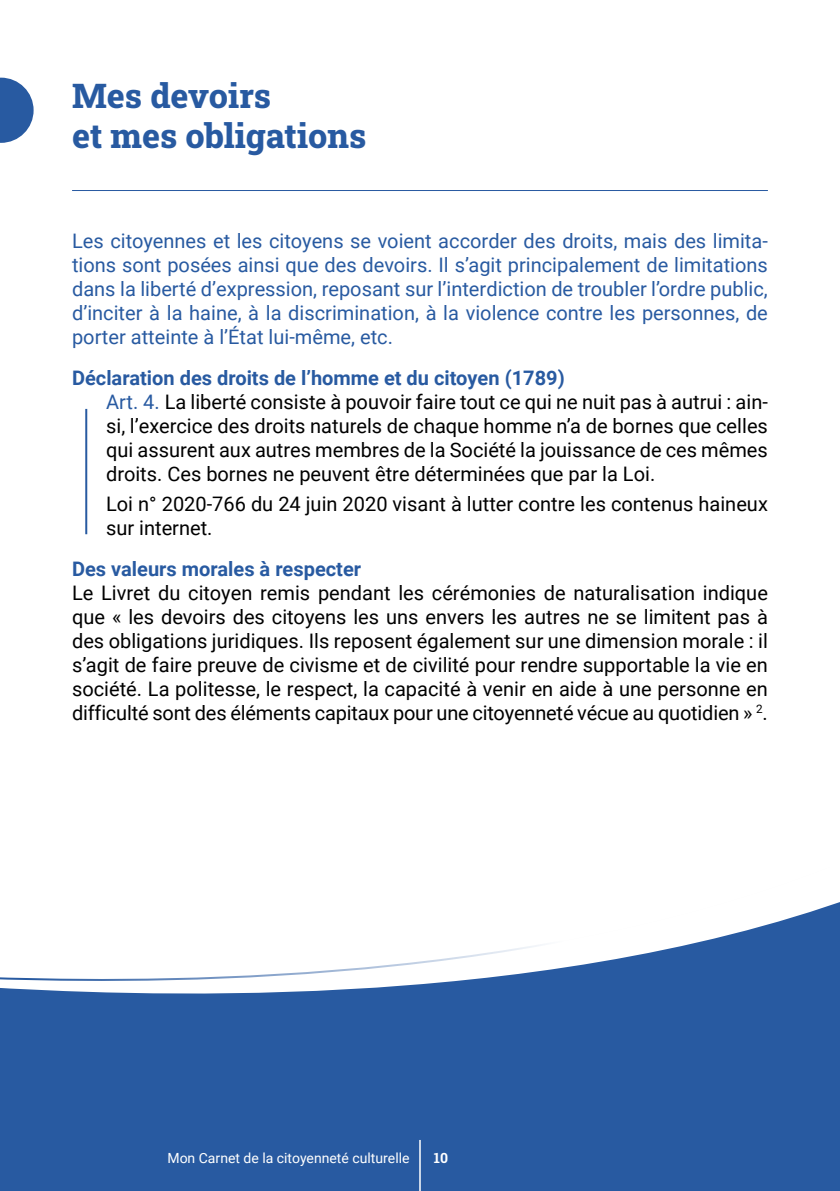
<style>
.page{position:relative;width:840px;height:1191px;background:#fff}
.page>*{position:absolute;margin:0;border:0;box-sizing:border-box;transform-origin:0 0}
.t1{font:800 34px/40.8px "Roboto Slab";color:#285aa1}
.t2{font:20px/24px "Roboto";color:#000}
.t3{font:20px/24px "Roboto";color:#285aa1;text-align:justify}
.t4{font:700 20px "Roboto";color:#285aa1}
.t5{font:14px "Roboto";color:#fff}
.t6{font:700 14px "Roboto Slab";color:#fff}
.s1{font-weight:700;color:#285aa1}
.s2{color:#285aa1}
</style>
<div class="page">
<div style="left:0;top:896px;width:839px;height:295px;background:#285aa1"></div>
<svg style="left:0;top:896px;width:832px;height:91px"></svg>
<hr style="left:85px;top:409px;width:2px;height:125px;background:#285aa1">
<hr style="left:72px;top:190px;width:695px;height:1px;background:#285aa1">
<svg style="left:0;top:78px;width:34px;height:65px"></svg>
<hr style="left:419px;top:1140px;width:1px;height:51px;background:#fff">
<h1 class="t1" style="left:72px;top:74px;width:295px">Mes devoirs<br>et mes obligations</h1>
<p class="t3" style="left:72px;top:228px;width:697px">Les citoyennes et les citoyens se voient accorder des droits, mais des limita&shy;tions sont posées ainsi que des devoirs. Il s’agit principalement de limitations dans la liberté d’expression, reposant sur l’interdiction de troubler l’ordre public, d’inciter à la haine, à la discrimination, à la violence contre les personnes, de porter atteinte à l’État lui-même, etc.</p>
<p class="t2" style="left:106px;top:365px;width:663px;text-indent:-34px"><span class="s1">Déclaration des droits de l’homme et du citoyen (1789)<br></span><span class="s2">Art. 4.</span> La liberté consiste à pouvoir faire tout ce qui ne nuit pas à autrui : ain&shy;si, l’exercice des droits naturels de chaque homme n’a de bornes que celles qui assurent aux autres membres de la Société la jouissance de ces mêmes droits. Ces bornes ne peuvent être déterminées que par la Loi.</p>
<p class="t2" style="left:106px;top:491px;width:663px">Loi n° 2020-766 du 24 juin 2020 visant à lutter contre les contenus haineux sur internet.</p>
<p class="t4" style="left:72px;top:554px;width:290px">Des valeurs morales à respecter</p>
<p class="t2" style="left:72px;top:580px;width:697px;text-align:justify">Le Livret du citoyen remis pendant les cérémonies de naturalisation indique que « les devoirs des citoyens les uns envers les autres ne se limitent pas à des obligations juridiques. Ils reposent également sur une dimension morale : il s’agit de faire preuve de civisme et de civilité pour rendre supportable la vie en société. La politesse, le respect, la capacité à venir en aide à une personne en difficulté sont des éléments capitaux pour une citoyenneté vécue au quotidien » <sup>2</sup>.</p>
<p class="t5" style="left:167px;top:1147px;width:243px">Mon Carnet de la citoyenneté culturelle</p>
<p class="t6" style="left:433px;top:1148px;width:16px">10</p>
</div>
